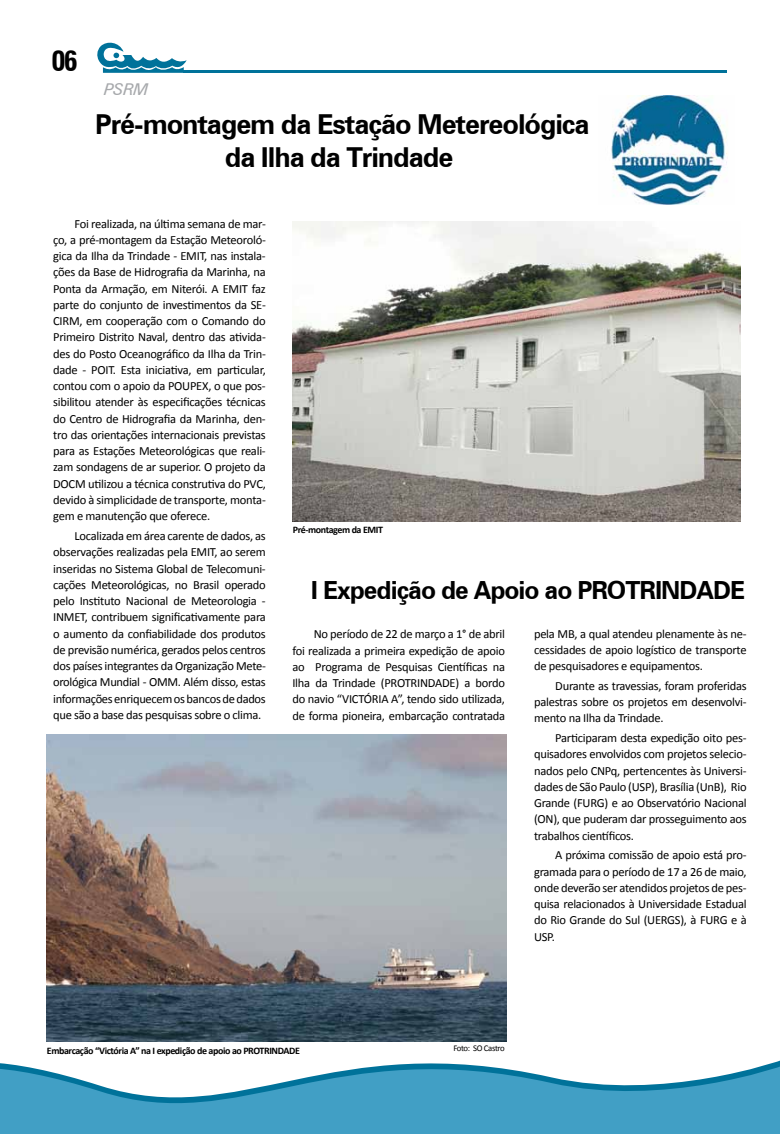
<style>
.page{position:relative;width:780px;height:1134px;background:#fff}
.page>*{position:absolute;margin:0;border:0;box-sizing:border-box;transform-origin:0 0}
.t1{font:700 condensed 28.75px "Zurich BT";color:#000}
.t2{font:700 27.5px/33px "Zurich BT";letter-spacing:-.04em;color:#000;text-align:center}
.t3{font:700 25px "Zurich BT";letter-spacing:-.04em;color:#000}
.t4{font:italic 16.25px "Zurich BT";color:#a7a9ac}
.t5{font:12.5px/16.2px "Calibri";letter-spacing:-.02em;color:#000;text-align:justify}
.t6{font:700 10px "Calibri";letter-spacing:-.04em;color:#000}
.t7{font:8.75px "Calibri";letter-spacing:-.04em;color:#000}
</style>
<div class="page">
<img style="left:46px;top:734px;width:460px;height:294px">
<hr style="left:184px;top:70px;width:543px;height:3px;background:#00729a">
<svg style="left:46px;top:1028px;width:461px;height:5px;background:#2d4450"></svg>
<svg style="left:0;top:1033px;width:780px;height:101px;fill:#419fc5"></svg>
<svg style="left:97px;top:42px;width:90px;height:31px"></svg>
<img style="left:292px;top:221px;width:448px;height:301px">
<img style="left:611px;top:96px;width:117px;height:108px">
<h1 class="t1" style="left:51px;top:44px;width:28px">06</h1>
<h3 class="t4" style="left:104px;top:80px;width:46px">PSRM</h3>
<h2 class="t2" style="left:95px;top:107px;width:496px">Pré-montagem da Estação Metereológica da Ilha da Trindade</h2>
<p class="t5" style="left:53px;top:215px;width:214px;text-indent:21px">Foi realizada, na última semana de mar&shy;ço, a pré-montagem da Estação Meteoroló&shy;gica da Ilha da Trindade - EMIT, nas instala&shy;ções da Base de Hidrografia da Marinha, na Ponta da Armação, em Niterói. A EMIT faz parte do conjunto de investimentos da SE-CIRM, em cooperação com o Comando do Primeiro Distrito Naval, dentro das ativida&shy;des do Posto Oceanográfico da Ilha da Trin&shy;dade - POIT. Esta iniciativa, em particular, contou com o apoio da POUPEX, o que pos&shy;sibilitou atender às especificações técnicas do Centro de Hidrografia da Marinha, den&shy;tro das orientações internacionais previstas para as Estações Meteorológicas que reali&shy;zam sondagens de ar superior. O projeto da DOCM utilizou a técnica construtiva do PVC, devido à simplicidade de transporte, monta&shy;gem e manutenção que oferece.</p>
<p class="t5" style="left:53px;top:527px;width:214px;text-indent:21px">Localizada em área carente de dados, as observações realizadas pela EMIT, ao serem inseridas no Sistema Global de Telecomuni&shy;cações Meteorológicas, no Brasil operado pelo Instituto Nacional de Meteorologia - INMET, contribuem significativamente para o aumento da confiabilidade dos produtos de previsão numérica, gerados pelos centros dos países integrantes da Organização Mete&shy;orológica Mundial - OMM. Além disso, estas informações enriquecem os bancos de dados que são a base das pesquisas sobre o clima.</p>
<p class="t6" style="left:293px;top:523px;width:92px">Pré-montagem da EMIT</p>
<h3 class="t3" style="left:311px;top:575px;width:436px">I Expedição de Apoio ao PROTRINDADE</h3>
<p class="t5" style="left:292px;top:625px;width:214px;text-indent:21px">No período de 22 de março a 1° de abril foi realizada a primeira expedição de apoio ao Programa de Pesquisas Científicas na Ilha da Trindade (PROTRINDADE) a bordo do navio “VICTÓRIA A”, tendo sido utilizada, de forma pioneira, embarcação contratada</p>
<p class="t5" style="left:534px;top:625px;width:214px">pela MB, a qual atendeu plenamente às ne&shy;cessidades de apoio logístico de transporte de pesquisadores e equipamentos.</p>
<p class="t5" style="left:534px;top:677px;width:214px;text-indent:21px">Durante as travessias, foram proferidas palestras sobre os projetos em desenvolvi&shy;mento na Ilha da Trindade.</p>
<p class="t5" style="left:534px;top:729px;width:214px;text-indent:21px">Participaram desta expedição oito pes&shy;quisadores envolvidos com projetos selecio&shy;nados pelo CNPq, pertencentes às Universi&shy;dades de São Paulo (USP), Brasília (UnB), Rio Grande (FURG) e ao Observatório Nacional (ON), que puderam dar prosseguimento aos trabalhos científicos.</p>
<p class="t5" style="left:534px;top:846px;width:214px;text-indent:21px">A próxima comissão de apoio está pro&shy;gramada para o período de 17 a 26 de maio, onde deverão ser atendidos projetos de pes&shy;quisa relacionados à Universidade Estadual do Rio Grande do Sul (UERGS), à FURG e à USP.</p>
<p class="t6" style="left:47px;top:1044px;width:254px">Embarcação “Victória A” na I expedição de apoio ao PROTRINDADE</p>
<p class="t7" style="left:453px;top:1043px;width:53px">Foto: SO Castro</p>
</div>
